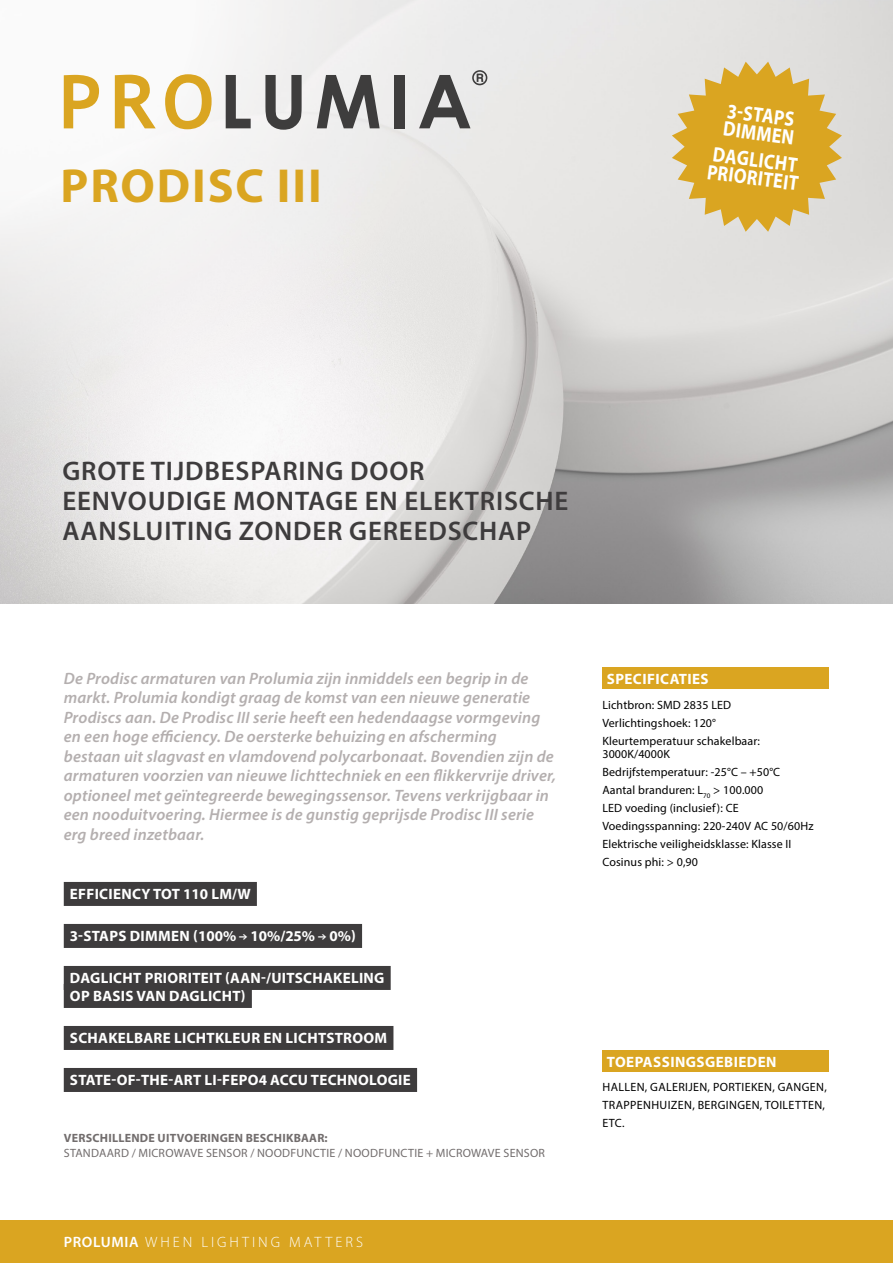
<style>
.page{position:relative;width:893px;height:1263px;background:#fff}
.page>*{position:absolute;margin:0;border:0;box-sizing:border-box;transform-origin:0 0}
.t1{font:700 48px "Myriad Pro";letter-spacing:.04em;color:#daa521}
.t2{font:600 27px/30px "Myriad Pro";letter-spacing:.03em;color:#3e3c3d}
.t3{font:700 21px/18px "Myriad Pro";color:#fff;scale:.85 1}
.t4{font:italic 600 16.5px/19.5px "Myriad Pro";letter-spacing:.01em;color:#b4afaf}
.t5{font:700 15px/18px "Myriad Pro";letter-spacing:.02em;color:#fff}
.t6{font:300 15px "Myriad Pro";letter-spacing:.2em;color:#fff}
.t7{font:12px/18px "Myriad Pro";letter-spacing:.01em;color:#000}
.t8{font:12px/18px "Myriad Pro";letter-spacing:.03em;color:#000}
.t9{font:12px "Myriad Pro";letter-spacing:.02em;color:#726d6d}
.t10{font:700 12px "Myriad Pro";letter-spacing:.02em;color:#726d6d}
.s1{font-family:"Consolas"}
.s2{font-weight:600}
</style>
<div class="page">
<div style="left:0;top:1220px;width:893px;height:43px;background:#daa521"></div>
<svg style="left:0;top:0;width:893px;height:604px"></svg>
<div style="left:602px;top:1050px;width:227px;height:21px;background:#daa521"></div>
<div style="left:602px;top:668px;width:227px;height:21px;background:#daa521"></div>
<div style="left:64px;top:882px;width:193px;height:24px;background:#3e3c3d"></div>
<div style="left:64px;top:924px;width:298px;height:24px;background:#3e3c3d"></div>
<div style="left:64px;top:966px;width:327px;height:24px;background:#3e3c3d"></div>
<div style="left:64px;top:984px;width:188px;height:24px;background:#3e3c3d"></div>
<div style="left:64px;top:1026px;width:329px;height:24px;background:#3e3c3d"></div>
<div style="left:64px;top:1068px;width:353px;height:24px;background:#3e3c3d"></div>
<svg style="left:672px;top:62px;width:170px;height:170px;background:#dcb85e"></svg>
<svg style="left:226px;top:75px;width:25px;height:53px"></svg>
<svg style="left:265px;top:75px;width:37px;height:55px"></svg>
<svg style="left:317px;top:75px;width:63px;height:53px"></svg>
<div style="left:394px;top:75px;width:10px;height:53px;background:#3e3d3d"></div>
<svg style="left:419px;top:70px;width:68px;height:58px;background:#b0b0af"></svg>
<svg style="left:64px;top:75px;width:35px;height:53px"></svg>
<svg style="left:115px;top:75px;width:41px;height:53px"></svg>
<svg style="left:165px;top:74px;width:47px;height:55px"></svg>
<h1 class="t1" style="left:61px;top:154px;width:263px">PRODISC III</h1>
<p class="t3" style="left:727px;top:101px;width:85px;rotate:8deg">3-STAPS<br>DIMMEN</p>
<p class="t3" style="left:711px;top:144px;width:110px;rotate:8deg">DAGLICHT<br>PRIORITEIT</p>
<h2 class="t2" style="left:62px;top:455px;width:507px">GROTE TIJDBESPARING DOOR<br>EENVOUDIGE MONTAGE EN ELEKTRISCHE<br>AANSLUITING ZONDER GEREEDSCHAP</h2>
<p class="t4" style="left:64px;top:668px;width:494px">De Prodisc armaturen van Prolumia zijn inmiddels een begrip in de markt. Prolumia kondigt graag de komst van een nieuwe generatie Prodiscs aan. De Prodisc III serie heeft een hedendaagse vormgeving en een hoge efficiency. De oersterke behuizing en afscherming bestaan uit slagvast en vlamdovend polycarbonaat. Bovendien zijn de armaturen voorzien van nieuwe lichttechniek en een flikkervrije driver, optioneel met geïntegreerde bewegingssensor. Tevens verkrijgbaar in een nooduitvoering. Hiermee is de gunstig geprijsde Prodisc III serie erg breed inzetbaar.</p>
<p class="t5" style="left:70px;top:885px;width:182px">EFFICIENCY TOT 110 LM/W</p>
<p class="t5" style="left:70px;top:927px;width:288px">3-STAPS DIMMEN (100% <span class="s1">→</span> 10%/25% <span class="s1">→</span> 0%)</p>
<p class="t5" style="left:70px;top:969px;width:316px">DAGLICHT PRIORITEIT (AAN-/UITSCHAKELING<br>OP BASIS VAN DAGLICHT)</p>
<p class="t5" style="left:70px;top:1029px;width:319px">SCHAKELBARE LICHTKLEUR EN LICHTSTROOM</p>
<p class="t5" style="left:70px;top:1071px;width:342px">STATE-OF-THE-ART LI-FEPO4 ACCU TECHNOLOGIE</p>
<p class="t10" style="left:64px;top:1130px;width:265px">VERSCHILLENDE UITVOERINGEN BESCHIKBAAR:</p>
<p class="t9" style="left:64px;top:1145px;width:483px">STANDAARD / MICROWAVE SENSOR / NOODFUNCTIE / NOODFUNCTIE + MICROWAVE SENSOR</p>
<p class="t6" style="left:64px;top:1233px;width:301px"><span class="s2">PROLUMIA</span> WHEN LIGHTING MATTERS</p>
<p class="t5" style="left:607px;top:669px;width:103px">SPECIFICATIES</p>
<p class="t7" style="left:602px;top:695px;width:159px">Lichtbron: SMD 2835 LED<br>Verlichtingshoek: 120°<br>Kleurtemperatuur schakelbaar:</p>
<p class="t7" style="left:602px;top:745px;width:213px">3000K/4000K<br>Bedrijfstemperatuur: -25°C – +50°C<br>Aantal branduren: L<sub>70</sub> &gt; 100.000<br>LED voeding (inclusief): CE<br>Voedingsspanning: 220-240V AC 50/60Hz<br>Elektrische veiligheidsklasse: Klasse II<br>Cosinus phi: &gt; 0,90</p>
<p class="t5" style="left:607px;top:1052px;width:171px">TOEPASSINGSGEBIEDEN</p>
<p class="t8" style="left:602px;top:1078px;width:226px">HALLEN, GALERIJEN, PORTIEKEN, GANGEN,<br>TRAPPENHUIZEN, BERGINGEN, TOILETTEN,<br>ETC.</p>
</div>
